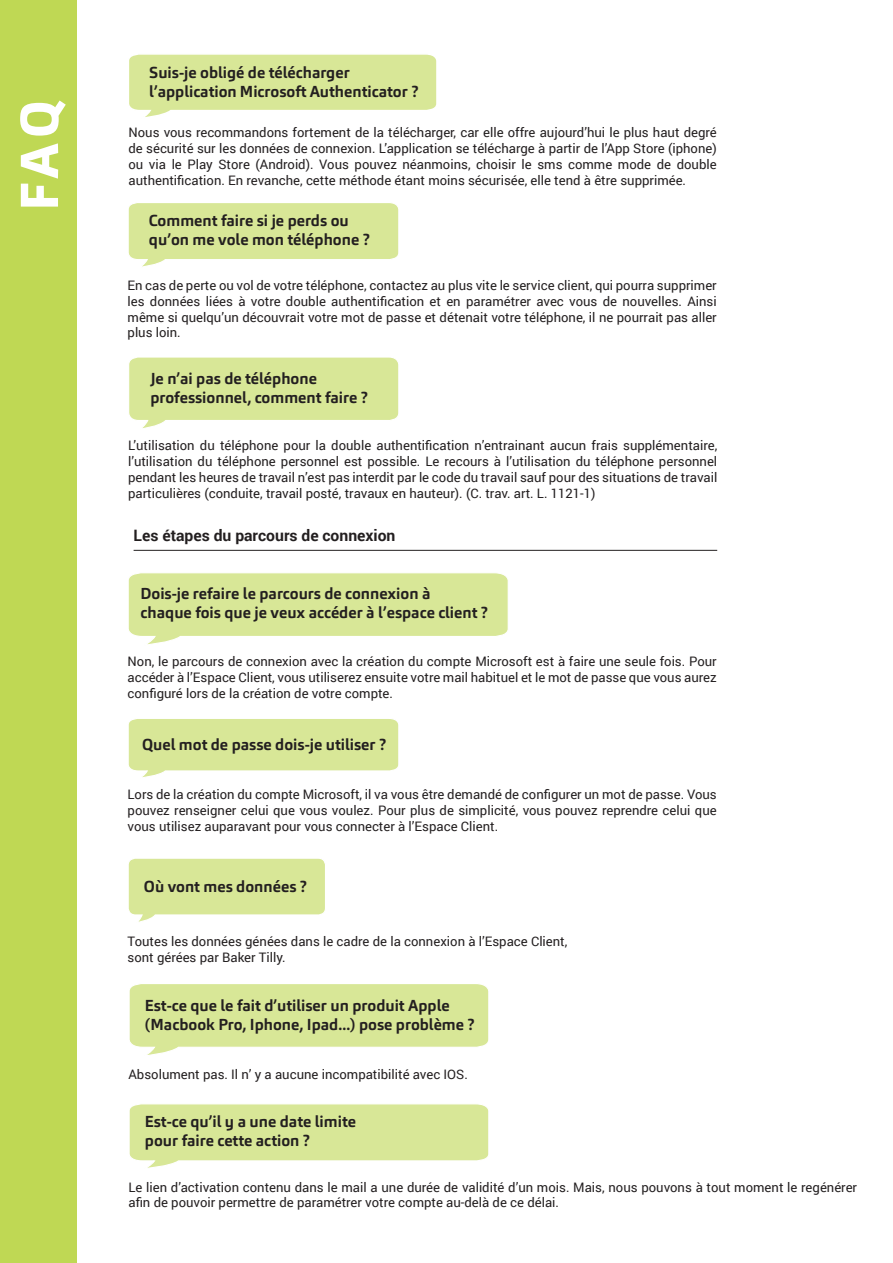
<style>
.page{position:relative;width:893px;height:1263px;background:#fff}
.page>*{position:absolute;margin:0;border:0;box-sizing:border-box;transform-origin:0 0}
.t1{font:800 52.65px "Carnac";color:#fff}
.t2{font:700 15.75px/18.9px "Carnac";color:#231f20}
.t3{font:700 15.75px "Roboto";color:#231f20}
.t4{font:13.05px/15.8px "Roboto";color:#231f20;text-align:justify}
</style>
<div class="page">
<div style="left:0;top:0;width:77px;height:1263px;background:#bfd854"></div>
<svg style="left:128px;top:203px;width:271px;height:64px;background:#ddeaa4"></svg>
<svg style="left:129px;top:357px;width:270px;height:71px;background:#dce9a3"></svg>
<svg style="left:128px;top:573px;width:380px;height:72px;background:#ddeaa4"></svg>
<svg style="left:128px;top:719px;width:271px;height:58px;background:#dce9a3"></svg>
<svg style="left:128px;top:858px;width:197px;height:64px;background:#ddeaa4"></svg>
<svg style="left:129px;top:984px;width:360px;height:71px;background:#dce9a4"></svg>
<svg style="left:129px;top:1104px;width:360px;height:64px;background:#ddeaa4"></svg>
<hr style="left:134px;top:550px;width:583px;height:1px;background:#231f20">
<svg style="left:129px;top:54px;width:308px;height:63px;background:#dce9a3"></svg>
<p class="t1" style="left:6px;top:211px;width:112px;rotate:-90deg">FAQ</p>
<p class="t2" style="left:149px;top:63px;width:271px">Suis-je obligé de télécharger l’application Microsoft Authenticator ?</p>
<p class="t4" style="left:128px;top:124px;width:590px">Nous vous recommandons fortement de la télécharger, car elle offre aujourd’hui le plus haut degré de sécurité sur les données de connexion. L’application se télécharge à partir de l’App Store (iphone) ou via le Play Store (Android). Vous pouvez néanmoins, choisir le sms comme mode de double authentification. En revanche, cette méthode étant moins sécurisée, elle tend à être supprimée.</p>
<p class="t2" style="left:149px;top:211px;width:201px">Comment faire si je perds ou</p>
<p class="t2" style="left:149px;top:230px;width:222px">qu’on me vole mon téléphone ?</p>
<p class="t4" style="left:128px;top:277px;width:591px">En cas de perte ou vol de votre téléphone, contactez au plus vite le service client, qui pourra supprimer les données liées à votre double authentification et en paramétrer avec vous de nouvelles. Ainsi même si quelqu’un découvrait votre mot de passe et détenait votre téléphone, il ne pourrait pas aller plus loin.</p>
<p class="t2" style="left:150px;top:369px;width:168px">Je n’ai pas de téléphone</p>
<p class="t2" style="left:150px;top:388px;width:219px">professionnel, comment faire ?</p>
<p class="t4" style="left:128px;top:437px;width:591px">L’utilisation du téléphone pour la double authentification n’entrainant aucun frais supplémentaire, l’utilisation du téléphone personnel est possible. Le recours à l’utilisation du téléphone personnel pendant les heures de travail n’est pas interdit par le code du travail sauf pour des situations de travail particulières (conduite, travail posté, travaux en hauteur). (C. trav. art. L. 1121-1)</p>
<p class="t3" style="left:134px;top:524px;width:263px">Les étapes du parcours de connexion</p>
<p class="t2" style="left:140px;top:584px;width:292px">Dois-je refaire le parcours de connexion à</p>
<p class="t2" style="left:140px;top:603px;width:349px">chaque fois que je veux accéder à l’espace client ?</p>
<p class="t4" style="left:128px;top:653px;width:591px">Non, le parcours de connexion avec la création du compte Microsoft est à faire une seule fois. Pour accéder à l’Espace Client, vous utiliserez ensuite votre mail habituel et le mot de passe que vous aurez configuré lors de la création de votre compte.</p>
<p class="t2" style="left:142px;top:735px;width:246px">Quel mot de passe dois-je utiliser ?</p>
<p class="t4" style="left:128px;top:786px;width:591px">Lors de la création du compte Microsoft, il va vous être demandé de configurer un mot de passe. Vous pouvez renseigner celui que vous voulez. Pour plus de simplicité, vous pouvez reprendre celui que vous utilisez auparavant pour vous connecter à l’Espace Client.</p>
<p class="t2" style="left:144px;top:877px;width:165px">Où vont mes données ?</p>
<p class="t4" style="left:128px;top:933px;width:441px">Toutes les données génées dans le cadre de la connexion à l’Espace Client,</p>
<p class="t4" style="left:128px;top:948px;width:159px">sont gérées par Baker Tilly.</p>
<p class="t2" style="left:145px;top:996px;width:306px">Est-ce que le fait d’utiliser un produit Apple</p>
<p class="t2" style="left:145px;top:1015px;width:331px">(Macbook Pro, Iphone, Ipad...) pose problème ?</p>
<p class="t4" style="left:128px;top:1066px;width:341px">Absolument pas. Il n’ y a aucune incompatibilité avec IOS.</p>
<p class="t2" style="left:145px;top:1112px;width:213px">Est-ce qu’il y a une date limite</p>
<p class="t2" style="left:145px;top:1131px;width:167px">pour faire cette action ?</p>
<p class="t4" style="left:128px;top:1178px;width:730px">Le lien d’activation contenu dans le mail a une durée de validité d’un mois. Mais, nous pouvons à tout moment le regénérer afin de pouvoir permettre de paramétrer votre compte au-delà de ce délai.</p>
</div>
